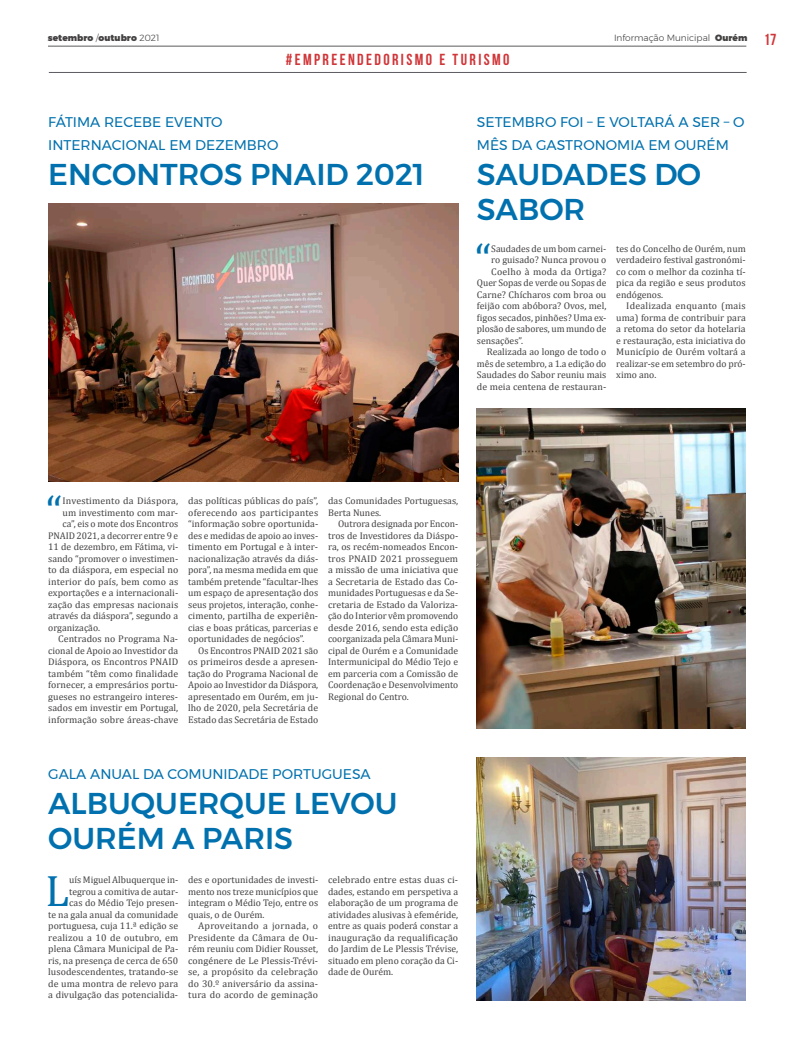
<style>
.page{position:relative;width:794px;height:1049px;background:#fff}
.page>*{position:absolute;margin:0;border:0;box-sizing:border-box;transform-origin:0 0}
.t1{font:44.2px "Cambria";color:#0071ae}
.t2{font:500 30px/35px "Montserrat";color:#0071ae}
.t3{font:16px "Bebas Neue";letter-spacing:.15em;color:#d03639}
.t4{font:14px/23px "Montserrat";color:#0071ae}
.t5{font:9.7px/11.5px "Cambria";color:#444141;text-align:justify}
.t6{font:9.7px "Cambria";letter-spacing:.02em;color:#444141}
.t7{font:300 9px "Montserrat";color:#444141}
.t8{font:900 9px "Montserrat";color:#444141}
.s1{font-weight:300}
.s2{font-weight:900}
</style>
<div class="page">
<hr style="left:48px;top:46px;width:698px;height:1px;background:#5c5b5f">
<hr style="left:49px;top:72px;width:697px;height:1px;background:#5c5b5f">
<img style="left:48px;top:203px;width:410px;height:278px">
<img style="left:477px;top:408px;width:269px;height:320px">
<img style="left:477px;top:757px;width:269px;height:244px">
<p class="t8" style="left:48px;top:31px;width:113px">setembro <span class="s1">/</span>outubro <span class="s1">2021</span></p>
<p class="t7" style="left:614px;top:31px;width:135px">Informação Municipal <span class="s2">Ourém</span></p>
<h3 class="t3" style="left:286px;top:51px;width:225px">#EMPREENDEDORISMO E TURISMO</h3>
<h3 class="t3" style="left:763px;top:31px;width:14px">17</h3>
<h3 class="t4" style="left:48px;top:110px;width:232px">FÁTIMA RECEBE EVENTO<br>INTERNACIONAL EM DEZEMBRO</h3>
<h2 class="t2" style="left:48px;top:157px;width:377px">ENCONTROS PNAID 2021</h2>
<h3 class="t4" style="left:477px;top:110px;width:269px">SETEMBRO FOI – E VOLTARÁ A SER – O<br>MÊS DA GASTRONOMIA EM OURÉM</h3>
<h2 class="t2" style="left:477px;top:157px;width:226px">SAUDADES DO<br>SABOR</h2>
<h1 class="t1" style="left:475px;top:233px;width:18px">“</h1>
<p class="t5" style="left:491px;top:242px;width:117px">Saudades de um bom carnei-</p>
<p class="t5" style="left:491px;top:254px;width:117px">ro guisado? Nunca provou o</p>
<p class="t6" style="left:491px;top:265px;width:117px">Coelho à moda da Ortiga?</p>
<p class="t5" style="left:477px;top:277px;width:131px">Quer Sopas de verde ou Sopas de</p>
<p class="t5" style="left:477px;top:288px;width:131px">Carne? Chícharos com broa ou</p>
<p class="t5" style="left:477px;top:300px;width:131px">feijão com abóbora? Ovos, mel,</p>
<p class="t5" style="left:477px;top:311px;width:131px">figos secados, pinhões? Uma ex-</p>
<p class="t5" style="left:477px;top:323px;width:131px">plosão de sabores, um mundo de</p>
<p class="t5" style="left:477px;top:334px;width:48px">sensações”.</p>
<p class="t5" style="left:487px;top:346px;width:121px">Realizada ao longo de todo o</p>
<p class="t5" style="left:477px;top:357px;width:131px">mês de setembro, a 1.a edição do</p>
<p class="t5" style="left:477px;top:369px;width:131px">Saudades do Sabor reuniu mais</p>
<p class="t5" style="left:477px;top:380px;width:131px">de meia centena de restauran-</p>
<p class="t5" style="left:616px;top:242px;width:131px">tes do Concelho de Ourém, num verdadeiro festival gastronómi&shy;co com o melhor da cozinha tí&shy;pica da região e seus produtos endógenos.</p>
<p class="t5" style="left:616px;top:300px;width:131px;text-indent:10px">Idealizada enquanto (mais uma) forma de contribuir para a retoma do setor da hotelaria e restauração, esta iniciativa do Município de Ourém voltará a realizar-se em setembro do pró&shy;ximo ano.</p>
<h1 class="t1" style="left:46px;top:485px;width:18px">“</h1>
<p class="t5" style="left:63px;top:495px;width:117px">Investimento da Diáspora,</p>
<p class="t5" style="left:63px;top:507px;width:117px">um investimento com mar-</p>
<p class="t5" style="left:63px;top:518px;width:117px">ca”, eis o mote dos Encontros</p>
<p class="t5" style="left:48px;top:530px;width:131px">PNAID 2021, a decorrer entre 9 e</p>
<p class="t5" style="left:48px;top:541px;width:132px">11 de dezembro, em Fátima, vi-</p>
<p class="t5" style="left:48px;top:553px;width:132px">sando “promover o investimen-</p>
<p class="t5" style="left:48px;top:564px;width:132px">to da diáspora, em especial no</p>
<p class="t5" style="left:48px;top:576px;width:132px">interior do país, bem como as</p>
<p class="t5" style="left:48px;top:587px;width:132px">exportações e a internacionali-</p>
<p class="t5" style="left:48px;top:599px;width:132px">zação das empresas nacionais</p>
<p class="t5" style="left:48px;top:610px;width:131px">através da diáspora”, segundo a</p>
<p class="t5" style="left:48px;top:622px;width:53px">organização.</p>
<p class="t5" style="left:58px;top:633px;width:122px">Centrados no Programa Na-</p>
<p class="t5" style="left:48px;top:645px;width:131px">cional de Apoio ao Investidor da</p>
<p class="t5" style="left:48px;top:656px;width:132px">Diáspora, os Encontros PNAID</p>
<p class="t5" style="left:48px;top:668px;width:131px">também “têm como finalidade</p>
<p class="t5" style="left:48px;top:679px;width:132px">fornecer, a empresários portu-</p>
<p class="t5" style="left:48px;top:691px;width:132px">gueses no estrangeiro interes-</p>
<p class="t5" style="left:48px;top:702px;width:132px">sados em investir em Portugal,</p>
<p class="t5" style="left:48px;top:714px;width:132px">informação sobre áreas-chave</p>
<p class="t5" style="left:188px;top:495px;width:132px">das políticas públicas do país”, oferecendo aos participantes “informação sobre oportunida&shy;des e medidas de apoio ao inves&shy;timento em Portugal e à inter&shy;nacionalização através da diás&shy;pora”, na mesma medida em que também pretende “facultar-lhes um espaço de apresentação dos seus projetos, interação, conhe&shy;cimento, partilha de experiên&shy;cias e boas práticas, parcerias e oportunidades de negócios”.</p>
<p class="t5" style="left:188px;top:645px;width:132px;text-indent:10px">Os Encontros PNAID 2021 são os primeiros desde a apresen&shy;tação do Programa Nacional de Apoio ao Investidor da Diáspora, apresentado em Ourém, em ju&shy;lho de 2020, pela Secretária de Estado das Secretária de Estado</p>
<p class="t5" style="left:328px;top:495px;width:132px">das Comunidades Portuguesas,<br>Berta Nunes.</p>
<p class="t5" style="left:328px;top:518px;width:132px;text-indent:10px">Outrora designada por Encon&shy;tros de Investidores da Diáspo&shy;ra, os recém-nomeados Encon&shy;tros PNAID 2021 prosseguem a missão de uma iniciativa que a Secretaria de Estado das Co&shy;munidades Portuguesas e da Se&shy;cretaria de Estado da Valoriza&shy;ção do Interior vêm promovendo desde 2016, sendo esta edição coorganizada pela Câmara Muni&shy;cipal de Ourém e a Comunidade Intermunicipal do Médio Tejo e em parceria com a Comissão de Coordenação e Desenvolvimento Regional do Centro.</p>
<h3 class="t4" style="left:48px;top:763px;width:324px">GALA ANUAL DA COMUNIDADE PORTUGUESA</h3>
<h2 class="t2" style="left:48px;top:786px;width:351px">ALBUQUERQUE LEVOU<br>OURÉM A PARIS</h2>
<p class="t5" style="left:48px;top:874px;width:132px;text-align:right">uís Miguel Albuquerque in&shy;tegrou a comitiva de autar-<br>cas do Médio Tejo presen-<br>te na gala anual da comunidade portuguesa, cuja 11.ª edição se realizou a 10 de outubro, em plena Câmara Municipal de Pa&shy;ris, na presença de cerca de 650 lusodescendentes, tratando-se de uma montra de relevo para a divulgação das potencialida-</p>
<p class="t5" style="left:188px;top:874px;width:132px">des e oportunidades de investi&shy;mento nos treze municípios que integram o Médio Tejo, entre os quais, o de Ourém.</p>
<h1 class="t1" style="left:46px;top:864px;width:25px">L</h1>
<p class="t5" style="left:188px;top:920px;width:132px;text-indent:10px">Aproveitando a jornada, o Presidente da Câmara de Ou&shy;rém reuniu com Didier Rousset, congénere de Le Plessis-Trévi&shy;se, a propósito da celebração do 30.º aniversário da assina&shy;tura do acordo de geminação</p>
<p class="t5" style="left:328px;top:874px;width:132px">celebrado entre estas duas ci&shy;dades, estando em perspetiva a elaboração de um programa de atividades alusivas à efeméride, entre as quais poderá constar a inauguração da requalificação do Jardim de Le Plessis Trévise, situado em pleno coração da Ci&shy;dade de Ourém.</p>
</div>
